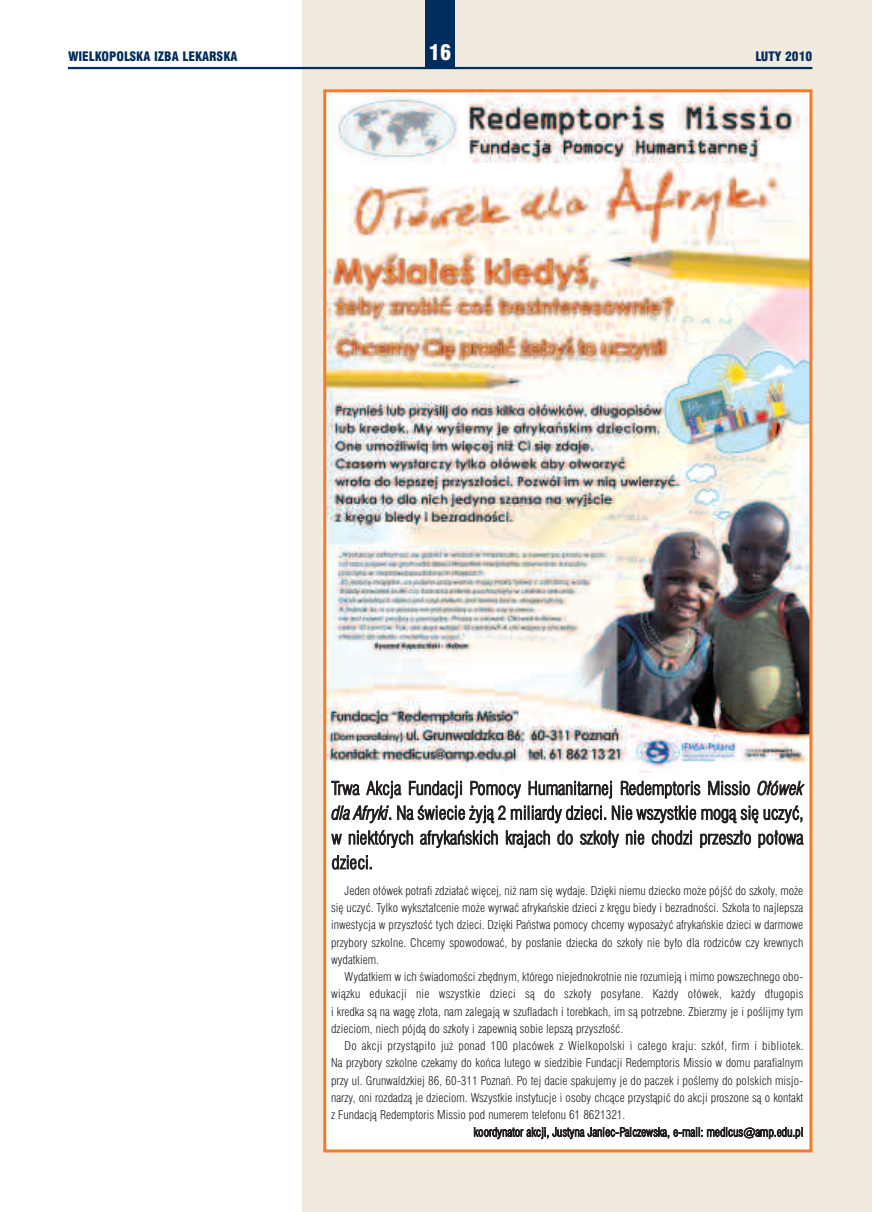
<style>
.page{position:relative;width:872px;height:1212px;background:#fff}
.page>*{position:absolute;margin:0;border:0;box-sizing:border-box;transform-origin:0 0}
.t1{font:21px "Swis 721 Blk Cn EU";color:#fff}
.t2{font:18px/24.8px "Swis 721 Lt Cn EU";color:#231f20;text-align:justify}
.t3{font:12.75px "Swis 721 Blk Cn EU";color:#002d5e}
.t4{font:12px/17.2px "Swis 721 Lt Cn EU";color:#231f20;text-align:justify}
.t5{font:12px "Swis 721 Lt Cn EU";letter-spacing:.02em;color:#231f20}
.s1{font-style:italic}
</style>
<div class="page">
<div style="left:302px;top:0;width:570px;height:1212px;background:#f1eade"></div>
<hr style="left:68px;top:67px;width:744px;height:2px;background:#002d5e">
<div style="left:425px;top:0;width:30px;height:68px;background:#002d5e"></div>
<div style="left:326px;top:92px;width:483px;height:1057px;background:#fff"></div>
<img style="left:327px;top:93px;width:481px;height:679px">
<div style="left:323px;top:89px;width:489px;height:1063px;border:3px solid #f47b2a"></div>
<p class="t3" style="left:68px;top:48px;width:171px">WIELKOPOLSKA IZBA LEKARSKA</p>
<h1 class="t1" style="left:429px;top:40px;width:24px">16</h1>
<p class="t3" style="left:755px;top:48px;width:58px">LUTY 2010</p>
<h2 class="t2" style="left:331px;top:776px;width:473px">Trwa Akcja Fundacji Pomocy Humanitarnej Redemptoris Missio <span class="s1">Ołówek dla Afryki</span>. Na świecie żyją 2 miliardy dzieci. Nie wszystkie mogą się uczyć, w niektórych afrykańskich krajach do szkoły nie chodzi przeszło połowa dzieci.</h2>
<p class="t4" style="left:331px;top:882px;width:474px;text-indent:14px">Jeden ołówek potrafi zdziałać więcej, niż nam się wydaje. Dzięki niemu dziecko może pójść do szkoły, może się uczyć. Tylko wykształcenie może wyrwać afrykańskie dzieci z kręgu biedy i bezradności. Szkoła to najlepsza inwestycja w przyszłość tych dzieci. Dzięki Państwa pomocy chcemy wyposażyć afrykańskie dzieci w darmowe przybory szkolne. Chcemy spowodować, by posłanie dziecka do szkoły nie było dla rodziców czy krewnych wydatkiem.</p>
<p class="t4" style="left:331px;top:968px;width:474px;text-indent:14px">Wydatkiem w ich świadomości zbędnym, którego niejednokrotnie nie rozumieją i mimo powszechnego obo&shy;wiązku edukacji nie wszystkie dzieci są do szkoły posyłane. Każdy ołówek, każdy długopis i kredka są na wagę złota, nam zalegają w szufladach i torebkach, im są potrzebne. Zbierzmy je i poślijmy tym dzieciom, niech pójdą do szkoły i zapewnią sobie lepszą przyszłość.</p>
<p class="t5" style="left:345px;top:1038px;width:460px">Do akcji przystąpiło już ponad 100 placówek z Wielkopolski i całego kraju: szkół, firm i bibliotek.</p>
<p class="t4" style="left:331px;top:1054px;width:473px">Na przybory szkolne czekamy do końca lutego w siedzibie Fundacji Redemptoris Missio w domu parafialnym</p>
<p class="t4" style="left:331px;top:1072px;width:473px">przy ul. Grunwaldzkiej 86, 60-311 Poznań. Po tej dacie spakujemy je do paczek i poślemy do polskich misjo-</p>
<p class="t4" style="left:331px;top:1089px;width:473px">narzy, oni rozdadzą je dzieciom. Wszystkie instytucje i osoby chcące przystąpić do akcji proszone są o kontakt</p>
<p class="t4" style="left:331px;top:1106px;width:296px">z Fundacją Redemptoris Missio pod numerem telefonu 61 8621321.</p>
<p class="t4" style="left:473px;top:1123px;width:331px">koordynator akcji, Justyna Janiec-Palczewska, e-mail: medicus@amp.edu.pl</p>
</div>
